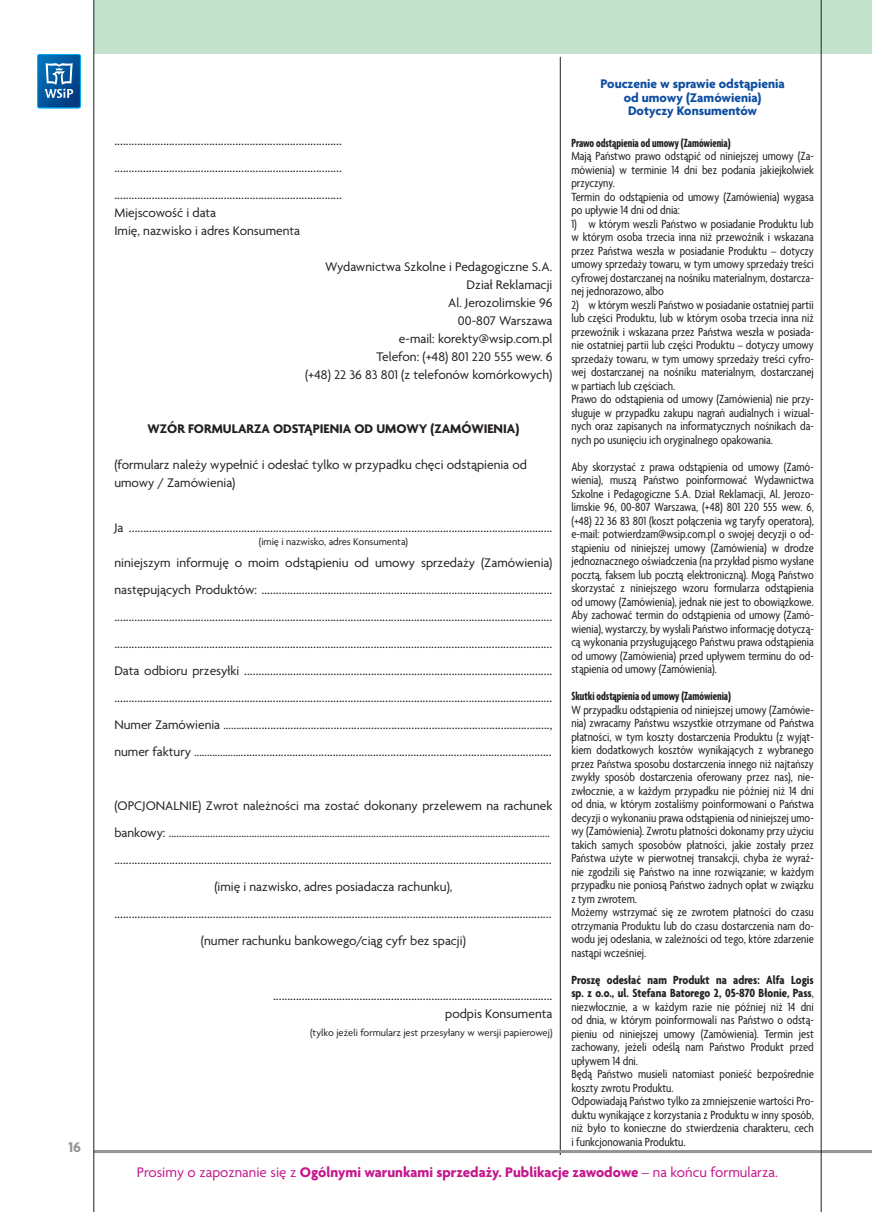
<style>
.page{position:relative;width:872px;height:1212px;background:#fff}
.page>*{position:absolute;margin:0;border:0;box-sizing:border-box;transform-origin:0 0}
.t1{font:15px/27px "Agenda Pl";color:#231f20;text-align:justify}
.t2{font:700 15px "Agenda Pl";color:#c5168c}
.t3{font:700 15px "Agenda Pl";color:#939598}
.t4{font:13.5px/18px "Agenda Pl";color:#231f20}
.paragraf{font:700 13.5px/13.5px "Agenda Pl";color:#0d4da1;text-align:center}
.t5{font:700 13.5px "Agenda Pl";color:#231f20}
.regulamin_txt{font:condensed 12.75px/13.5px "Agenda Pl";color:#231f20;text-align:justify}
.regulamin_txt-2{font:12.75px "Agenda Pl Bold Extra Cd";color:#231f20}
.t6{font:10.5px "Agenda Pl";color:#231f20}
.s1{font-size:13.5px}
.s2{font-weight:700}
.s3{font-weight:400}
.s4{font-weight:400;font-style:italic}
</style>
<div class="page">
<div style="left:94px;top:0;width:778px;height:54px;background:#c4e3cd"></div>
<svg style="left:37px;top:54px;width:44px;height:54px;background:#2674b1"></svg>
<hr style="left:560px;top:57px;width:1px;height:1098px;background:#231f20">
<hr style="left:94px;top:1150px;width:778px;height:3px;background:#939598">
<hr style="left:821px;top:0;width:1px;height:1212px;background:#231f20">
<hr style="left:94px;top:0;width:1px;height:1212px;background:#231f20">
<p class="t3" style="left:68px;top:1138px;width:14px">16</p>
<p class="t1" style="left:114px;top:126px;width:229px">...............................................................................</p>
<p class="t1" style="left:114px;top:153px;width:229px">...............................................................................</p>
<p class="t1" style="left:114px;top:180px;width:229px">...............................................................................</p>
<p class="t4" style="left:114px;top:203px;width:103px">Miejscowość i data</p>
<p class="t4" style="left:114px;top:221px;width:187px">Imię, nazwisko i adres Konsumenta</p>
<p class="t4" style="left:325px;top:257px;width:229px">Wydawnictwa Szkolne i Pedagogiczne S.A.</p>
<p class="t4" style="left:466px;top:275px;width:87px">Dział Reklamacji</p>
<p class="t4" style="left:448px;top:293px;width:106px">Al. Jerozolimskie 96</p>
<p class="t4" style="left:458px;top:311px;width:96px">00-807 Warszawa</p>
<p class="t4" style="left:399px;top:329px;width:155px">e-mail: korekty@wsip.com.pl</p>
<p class="t4" style="left:376px;top:347px;width:177px">Telefon: (+48) 801 220 555 wew. 6</p>
<p class="t4" style="left:305px;top:365px;width:249px">(+48) 22 36 83 801 (z telefonów komórkowych)</p>
<p class="t5" style="left:148px;top:420px;width:373px">WZÓR FORMULARZA ODSTĄPIENIA OD UMOWY (ZAMÓWIENIA)</p>
<p class="t4" style="left:114px;top:455px;width:414px">(formularz należy wypełnić i odesłać tylko w przypadku chęci odstąpienia od umowy / Zamówienia)</p>
<p class="t1" style="left:114px;top:513px;width:439px"><span class="s1">Ja</span> ...................................................................................................................................................</p>
<p class="t6" style="left:259px;top:535px;width:151px">(imię i nazwisko, adres Konsumenta)</p>
<p class="t4" style="left:114px;top:554px;width:439px">niniejszym informuję o moim odstąpieniu od umowy sprzedaży (Zamówienia)</p>
<p class="t1" style="left:114px;top:576px;width:439px"><span class="s1">następujących Produktów:</span> ..................................................................................................... ........................................................................................................................................................ ........................................................................................................................................................</p>
<p class="t1" style="left:114px;top:657px;width:439px"><span class="s1">Data odbioru przesyłki</span> ........................................................................................................... ........................................................................................................................................................</p>
<p class="t1" style="left:114px;top:711px;width:439px"><span class="s1">Numer Zamówienia .......</span>...........................................................................................................<span class="s1">,</span></p>
<p class="t1" style="left:114px;top:738px;width:439px"><span class="s1">numer faktury ...................</span>...........................................................................................................</p>
<p class="t4" style="left:114px;top:792px;width:439px;line-height:27px">(OPCJONALNIE) Zwrot należności ma zostać dokonany przelewem na rachunek bankowy: .......................................................................................................................……………………….</p>
<p class="t1" style="left:114px;top:846px;width:439px">.......................................................................................................................................................</p>
<p class="t4" style="left:214px;top:878px;width:240px">(imię i nazwisko, adres posiadacza rachunku),</p>
<p class="t1" style="left:114px;top:900px;width:439px">.......................................................................................................................................................</p>
<p class="t4" style="left:201px;top:932px;width:266px">(numer rachunku bankowego/ciąg cyfr bez spacji)</p>
<p class="t1" style="left:273px;top:981px;width:281px">.................................................................................................</p>
<p class="t4" style="left:445px;top:1004px;width:109px">podpis Konsumenta</p>
<p class="t6" style="left:310px;top:1026px;width:244px">(tylko jeżeli formularz jest przesyłany w wersji papierowej)</p>
<p class="paragraf" style="left:600px;top:77px;width:186px">Pouczenie w sprawie odstąpienia od umowy (Zamówienia)</p>
<p class="paragraf" style="left:628px;top:104px;width:131px">Dotyczy Konsumentów</p>
<p class="regulamin_txt-2" style="left:571px;top:135px;width:161px">Prawo odstąpienia odumowy (Zamówienia)</p>
<p class="regulamin_txt" style="left:571px;top:149px;width:244px">Mają Państwo prawo odstąpić od niniejszej umowy (Za&shy;mówienia) w terminie 14 dni bez podania jakiejkolwiek przyczyny.</p>
<p class="regulamin_txt" style="left:571px;top:190px;width:244px">Termin do odstąpienia od umowy (Zamówienia) wygasa po upływie 14 dni od dnia:</p>
<p class="regulamin_txt" style="left:571px;top:217px;width:244px">1) w którym weszli Państwo w posiadanie Produktu lub w którym osoba trzecia inna niż przewoźnik i wskazana przez Państwa weszła w posiadanie Produktu – dotyczy umowy sprzedaży towaru, w tym umowy sprzedaży treści cyfrowej dostarczanej na nośniku materialnym, dostarcza&shy;nej jednorazowo, albo</p>
<p class="regulamin_txt" style="left:571px;top:298px;width:244px">2) w którym weszli Państwo w posiadanie ostatniej partii lub części Produktu, lub w którym osoba trzecia inna niż przewoźnik i wskazana przez Państwa weszła w posiada&shy;nie ostatniej partii lub części Produktu – dotyczy umowy sprzedaży towaru, w tym umowy sprzedaży treści cyfro&shy;wej dostarczanej na nośniku materialnym, dostarczanej w partiach lub częściach.</p>
<p class="regulamin_txt" style="left:571px;top:392px;width:244px">Prawo do odstąpienia od umowy (Zamówienia) nie przy&shy;sługuje w przypadku zakupu nagrań audialnych i wizual&shy;nych oraz zapisanych na informatycznych nośnikach da&shy;nych po usunięciu ich oryginalnego opakowania.</p>
<p class="regulamin_txt" style="left:571px;top:460px;width:244px">Aby skorzystać z prawa odstąpienia od umowy (Zamó&shy;wienia), muszą Państwo poinformować Wydawnictwa Szkolne i Pedagogiczne S.A. Dział Reklamacji, Al. Jerozo&shy;limskie 96, 00-807 Warszawa, (+48) 801 220 555 wew. 6, (+48) 22 36 83 801 (koszt połączenia wg taryfy operatora), e-mail: potwierdzam@wsip.com.pl o swojej decyzji o od&shy;stąpieniu od niniejszej umowy (Zamówienia) w drodze jednoznacznego oświadczenia (na przykład pismo wysłane pocztą, faksem lub pocztą elektroniczną). Mogą Państwo skorzystać z niniejszego wzoru formularza odstąpienia od umowy (Zamówienia), jednak nie jest to obowiązkowe.</p>
<p class="regulamin_txt" style="left:571px;top:608px;width:244px">Aby zachować termin do odstąpienia od umowy (Zamó&shy;wienia), wystarczy, by wysłali Państwo informację dotyczą&shy;cą wykonania przysługującego Państwu prawa odstąpienia od umowy (Zamówienia) przed upływem terminu do od&shy;stąpienia od umowy (Zamówienia).</p>
<p class="regulamin_txt-2" style="left:571px;top:689px;width:161px">Skutki odstąpienia odumowy (Zamówienia)</p>
<p class="regulamin_txt" style="left:571px;top:703px;width:244px">W przypadku odstąpienia od niniejszej umowy (Zamówie&shy;nia) zwracamy Państwu wszystkie otrzymane od Państwa płatności, w tym koszty dostarczenia Produktu (z wyjąt&shy;kiem dodatkowych kosztów wynikających z wybranego przez Państwa sposobu dostarczenia innego niż najtańszy zwykły sposób dostarczenia oferowany przez nas), nie&shy;zwłocznie, a w każdym przypadku nie później niż 14 dni od dnia, w którym zostaliśmy poinformowani o Państwa decyzji o wykonaniu prawa odstąpienia od niniejszej umo&shy;wy (Zamówienia). Zwrotu płatności dokonamy przy użyciu takich samych sposobów płatności, jakie zostały przez Państwa użyte w pierwotnej transakcji, chyba że wyraź&shy;nie zgodzili się Państwo na inne rozwiązanie; w każdym przypadku nie poniosą Państwo żadnych opłat w związku z tym zwrotem.</p>
<p class="regulamin_txt" style="left:571px;top:905px;width:244px">Możemy wstrzymać się ze zwrotem płatności do czasu otrzymania Produktu lub do czasu dostarczenia nam do&shy;wodu jej odesłania, w zależności od tego, które zdarzenie nastąpi wcześniej.</p>
<p class="regulamin_txt" style="left:571px;top:973px;width:244px"><span class="s2">Proszę odesłać nam Produkt na adres: Alfa Logis sp. z o.o., ul. Stefana Batorego 2, 05-870 Błonie, Pass</span>, niezwłocznie, a w każdym razie nie później niż 14 dni od dnia, w którym poinformowali nas Państwo o odstą&shy;pieniu od niniejszej umowy (Zamówienia). Termin jest zachowany, jeżeli odeślą nam Państwo Produkt przed upływem 14 dni.</p>
<p class="regulamin_txt" style="left:571px;top:1067px;width:244px">Będą Państwo musieli natomiast ponieść bezpośrednie koszty zwrotu Produktu.</p>
<p class="regulamin_txt" style="left:571px;top:1094px;width:244px">Odpowiadają Państwo tylko za zmniejszenie wartości Pro&shy;duktu wynikające z korzystania z Produktu w inny sposób, niż było to konieczne do stwierdzenia charakteru, cech i funkcjonowania Produktu.</p>
<p class="t2" style="left:137px;top:1163px;width:642px"><span class="s3">Prosimy o zapoznanie się z</span> Ogólnymi warunkami sprzedaży. Publikacje zawodowe <span class="s4">–</span> <span class="s3">na końcu formularza.</span></p>
</div>
